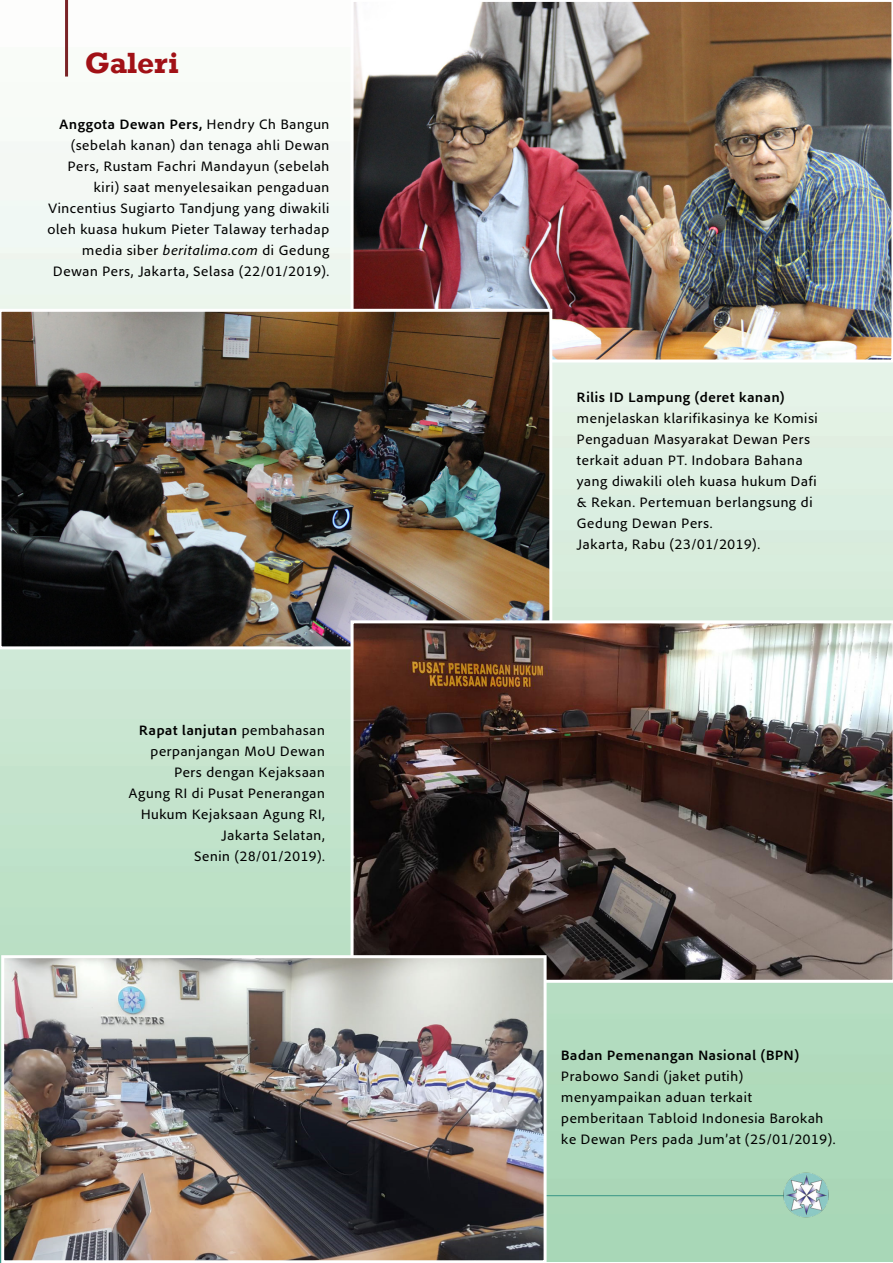
<style>
.page{position:relative;width:893px;height:1263px;background:#fff}
.page>*{position:absolute;margin:0;border:0;box-sizing:border-box;transform-origin:0 0}
.t1{font:700 30px "Rockwell";letter-spacing:-.01em;color:#a11116}
.t2{font:14.25px/21px "Adobe Clean UI";color:#000;text-align:right}
.t3{font:700 14.25px "Adobe Clean UI";color:#000}
.s1{font-weight:700}
.s2{font-style:italic}
</style>
<div class="page">
<hr style="left:0;top:1195px;width:788px;height:1px;background:#389586">
<img style="left:784px;top:1173px;width:46px;height:44px">
<hr style="left:65px;top:0;width:3px;height:77px;background:#7a2427">
<img style="left:353px;top:1px;width:539px;height:359px">
<img style="left:1px;top:309px;width:551px;height:338px">
<img style="left:351px;top:620px;width:542px;height:363px">
<img style="left:5px;top:959px;width:538px;height:300px">
<div style="left:1px;top:955px;width:546px;height:308px;border:3px solid #fff"></div>
<h1 class="t1" style="left:85px;top:44px;width:95px">Galeri</h1>
<p class="t2" style="left:47px;top:113px;width:284px"><span class="s1">Anggota Dewan Pers,</span> Hendry Ch Bangun (sebelah kanan) dan tenaga ahli Dewan Pers, Rustam Fachri Mandayun (sebelah kiri) saat menyelesaikan pengaduan Vincentius Sugiarto Tandjung yang diwakili oleh kuasa hukum Pieter Talaway terhadap media siber <span class="s2">beritalima.com</span> di Gedung Dewan Pers, Jakarta, Selasa (22/01/2019).</p>
<p class="t2" style="left:128px;top:719px;width:199px"><span class="s1">Rapat lanjutan</span> pembahasan perpanjangan MoU Dewan<br>Pers dengan Kejaksaan<br>Agung RI di Pusat Penerangan<br>Hukum Kejaksaan Agung RI,<br>Jakarta Selatan,<br>Senin (28/01/2019).</p>
<p class="t3" style="left:577px;top:388px;width:210px">Rilis ID Lampung (deret kanan)</p>
<p class="t2" style="left:577px;top:407px;width:243px;text-align:left">menjelaskan klarifikasinya ke Komisi<br>Pengaduan Masyarakat Dewan Pers terkait aduan PT. Indobara Bahana yang diwakili oleh kuasa hukum Dafi &amp; Rekan. Pertemuan berlangsung di<br>Gedung Dewan Pers.<br>Jakarta, Rabu (23/01/2019).</p>
<p class="t3" style="left:561px;top:1046px;width:240px">Badan Pemenangan Nasional (BPN)</p>
<p class="t2" style="left:561px;top:1066px;width:276px;text-align:left">Prabowo Sandi (jaket putih) menyampaikan aduan terkait pemberitaan Tabloid Indonesia Barokah ke Dewan Pers pada Jum’at (25/01/2019).</p>
</div>
